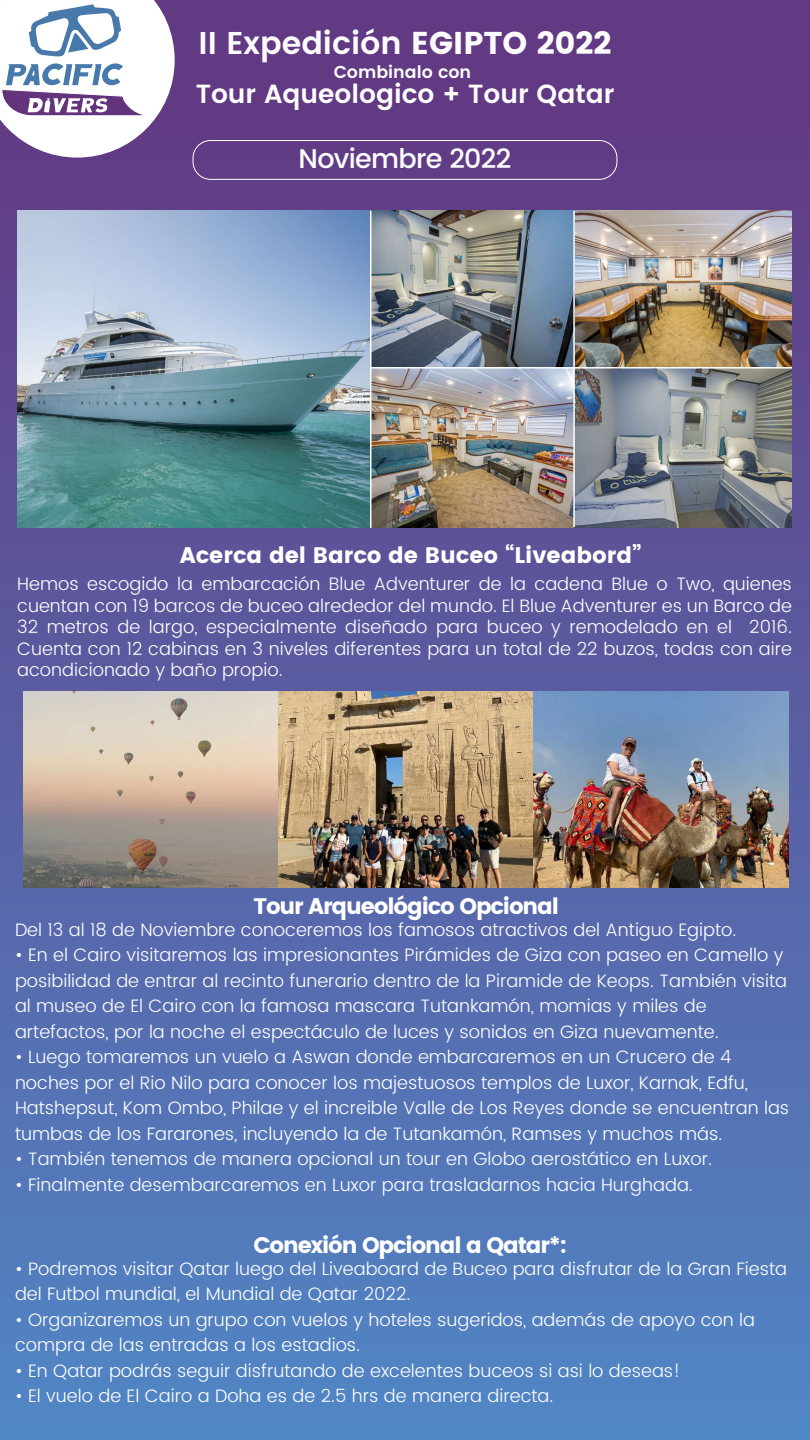
<style>
.page{position:relative;width:810px;height:1440px;background:#fff}
.page>*{position:absolute;margin:0;border:0;box-sizing:border-box;transform-origin:0 0}
.t1{font:600 31.5px "Poppins";color:#fff}
.t2{font:500 27px "Poppins";letter-spacing:-.025em;color:#fff}
.t3{font:600 26.25px "Poppins";color:#fff}
.t4{font:22.5px "Poppins";letter-spacing:-.05em;color:#fff}
.t5{font:22.5px "Poppins";color:#fff}
.t6{font:300 18px/25.5px "Poppins";color:#fff}
.t7{font:600 17.25px "Poppins";color:#fff}
.s1{font-weight:400}
</style>
<div class="page">
<div style="left:0;top:0;width:810px;height:1440px;background:linear-gradient(to bottom,#64357f,#5186c5)"></div>
<img style="left:371px;top:369px;width:421px;height:159px">
<img style="left:371px;top:211px;width:421px;height:156px">
<hr style="left:573px;top:211px;width:2px;height:316px;background:#fff">
<hr style="left:371px;top:367px;width:421px;height:2px;background:#fff">
<img style="left:17px;top:211px;width:353px;height:317px">
<hr style="left:370px;top:211px;width:1px;height:317px;background:#fff">
<div style="left:193px;top:140px;width:424px;height:40px;border:1px solid #fff;border-radius:18px"></div>
<svg style="left:0;top:0;width:175px;height:158px"></svg>
<img style="left:23px;top:692px;width:765px;height:196px">
<h1 class="t1" style="left:199px;top:19px;width:414px">II Expedición <span class="s1">EGIPTO 2022</span></h1>
<p class="t7" style="left:334px;top:59px;width:139px">Combinalo con</p>
<h3 class="t3" style="left:196px;top:74px;width:420px">Tour Aqueologico + Tour Qatar</h3>
<h2 class="t2" style="left:299px;top:139px;width:214px">Noviembre 2022</h2>
<p class="t5" style="left:180px;top:542px;width:463px">Acerca del Barco de Buceo “Liveabord”</p>
<p class="t6" style="left:17px;top:574px;width:776px;line-height:21.6px;text-align:justify">Hemos escogido la embarcación Blue Adventurer de la cadena Blue o Two, quienes cuentan con 19 barcos de buceo alrededor del mundo. El Blue Adventurer es un Barco de 32 metros de largo, especialmente diseñado para buceo y remodelado en el 2016.<br>Cuenta con 12 cabinas en 3 niveles diferentes para un total de 22 buzos, todas con aire acondicionado y baño propio.</p>
<p class="t4" style="left:254px;top:893px;width:307px">Tour Arqueológico Opcional</p>
<p class="t6" style="left:15px;top:917px;width:723px">Del 13 al 18 de Noviembre conoceremos los famosos atractivos del Antiguo Egipto.</p>
<p class="t6" style="left:15px;top:943px;width:774px">• En el Cairo visitaremos las impresionantes Pirámides de Giza con paseo en Camello y posibilidad de entrar al recinto funerario dentro de la Piramide de Keops. También visita al museo de El Cairo con la famosa mascara Tutankamón, momias y miles de artefactos, por la noche el espectáculo de luces y sonidos en Giza nuevamente.</p>
<p class="t6" style="left:15px;top:1045px;width:776px">• Luego tomaremos un vuelo a Aswan donde embarcaremos en un Crucero de 4 noches por el Rio Nilo para conocer los majestuosos templos de Luxor, Karnak, Edfu, Hatshepsut, Kom Ombo, Philae y el increible Valle de Los Reyes donde se encuentran las tumbas de los Fararones, incluyendo la de Tutankamón, Ramses y muchos más.</p>
<p class="t6" style="left:15px;top:1147px;width:699px">• También tenemos de manera opcional un tour en Globo aerostático en Luxor.</p>
<p class="t6" style="left:15px;top:1172px;width:679px">• Finalmente desembarcaremos en Luxor para trasladarnos hacia Hurghada.</p>
<p class="t4" style="left:254px;top:1232px;width:315px">Conexión Opcional a Qatar*:</p>
<p class="t6" style="left:15px;top:1256px;width:774px">• Podremos visitar Qatar luego del Liveaboard de Buceo para disfrutar de la Gran Fiesta del Futbol mundial, el Mundial de Qatar 2022.</p>
<p class="t6" style="left:15px;top:1307px;width:741px">• Organizaremos un grupo con vuelos y hoteles sugeridos, además de apoyo con la compra de las entradas a los estadios.</p>
<p class="t6" style="left:15px;top:1358px;width:667px">• En Qatar podrás seguir disfrutando de excelentes buceos si asi lo deseas!</p>
<p class="t6" style="left:15px;top:1384px;width:540px">• El vuelo de El Cairo a Doha es de 2.5 hrs de manera directa.</p>
</div>
